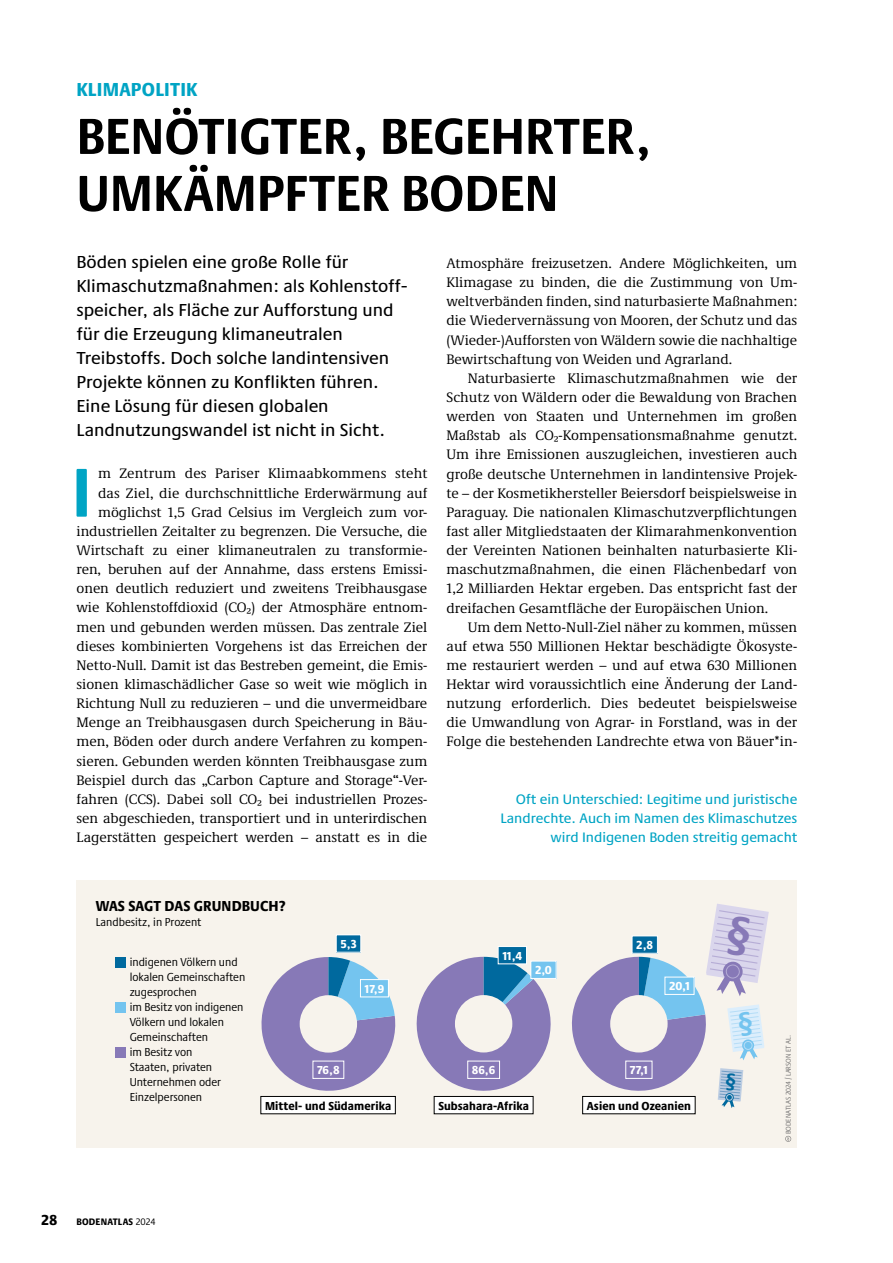
<style>
.page{position:relative;width:893px;height:1263px;background:#fff}
.page>*{position:absolute;margin:0;border:0;box-sizing:border-box;transform-origin:0 0}
.t1{font:700 condensed 71.55px "Praxis Next";color:#00a4c4}
.t2{font:700 condensed 52.5px/57px "Praxis Next";color:#000}
.t3{font:800 condensed 19.5px "Praxis Next";letter-spacing:.01em;color:#00a4c4}
.t4{font:500 18px/24px "Praxis Next";color:#000}
.t5{font:800 condensed 15px "Praxis Next";letter-spacing:.01em;color:#000}
.t6{font:14.25px/19.2px "Demos Next Pro";letter-spacing:-.005em;color:#000;text-align:justify}
.t7{font:500 14.25px/19.2px "Praxis Next";color:#00a4c4;text-align:right}
.t8{font:condensed 12px/15px "Praxis Next";color:#000}
.t9{font:800 condensed 12px "Praxis Next";letter-spacing:.01em;color:#000}
.t10{font:800 condensed 12px "Praxis Next";letter-spacing:.005em;color:#fff}
.t11{font:800 condensed 9.75px "Praxis Next";letter-spacing:.02em;color:#000}
.t12{font:condensed 7.2px "Praxis Next";color:#706f6f}
.s1{font-weight:400}
</style>
<div class="page">
<div style="left:77px;top:880px;width:720px;height:268px;background:#f7f3ec"></div>
<svg style="left:785px;top:1136px;width:6px;height:6px"></svg>
<div style="left:115px;top:957px;width:10px;height:10px;background:#00699e"></div>
<div style="left:115px;top:1002px;width:10px;height:10px;background:#74c4ef"></div>
<div style="left:115px;top:1047px;width:10px;height:10px;background:#8779b7"></div>
<div style="left:261px;top:1096px;width:134px;height:18px;background:#fff"></div>
<div style="left:260px;top:1096px;width:136px;height:18px;border:1px solid #000"></div>
<svg style="left:261px;top:957px;width:135px;height:134px"></svg>
<div style="left:434px;top:1096px;width:99px;height:18px;background:#fff"></div>
<svg style="left:416px;top:957px;width:141px;height:141px"></svg>
<div style="left:583px;top:1096px;width:112px;height:18px;background:#fff"></div>
<div style="left:300px;top:995px;width:57px;height:57px;background:#f7f3ec;border-radius:50%"></div>
<div style="left:455px;top:995px;width:57px;height:57px;background:#f7f3ec;border-radius:50%"></div>
<div style="left:313px;top:1061px;width:31px;height:17px;background:#8779b7"></div>
<div style="left:313px;top:1061px;width:31px;height:18px;border:1px solid #fff"></div>
<div style="left:336px;top:935px;width:25px;height:17px;background:#00699e"></div>
<div style="left:336px;top:934px;width:25px;height:18px;border:1px solid #fff"></div>
<div style="left:360px;top:979px;width:28px;height:18px;background:#74c4ef"></div>
<div style="left:360px;top:979px;width:29px;height:18px;border:1px solid #fff"></div>
<div style="left:468px;top:1061px;width:32px;height:17px;background:#8779b7"></div>
<div style="left:467px;top:1061px;width:33px;height:18px;border:1px solid #fff"></div>
<div style="left:498px;top:946px;width:28px;height:18px;background:#00699e"></div>
<div style="left:498px;top:946px;width:29px;height:18px;border:1px solid #fff"></div>
<div style="left:531px;top:961px;width:25px;height:17px;background:#74c4ef"></div>
<div style="left:530px;top:961px;width:26px;height:18px;border:1px solid #fff"></div>
<svg style="left:572px;top:904px;width:197px;height:204px"></svg>
<h3 class="t3" style="left:77px;top:73px;width:122px">KLIMAPOLITIK</h3>
<h2 class="t2" style="left:77px;top:105px;width:577px">BENÖTIGTER, BEGEHRTER,<br>UMKÄMPFTER BODEN</h2>
<p class="t4" style="left:77px;top:249px;width:333px">Böden spielen eine große Rolle für Klimaschutzmaßnahmen: als Kohlenstoff&shy;speicher, als Fläche zur Aufforstung und für die Erzeugung klimaneutralen Treibstoffs. Doch solche landintensiven Projekte können zu Konflikten führen.<br>Eine Lösung für diesen globalen Landnutzungswandel ist nicht in Sicht.</p>
<p class="t6" style="left:77px;top:463px;width:352px;text-align:right">m Zentrum des Pariser Klimaabkommens steht das Ziel, die durchschnittliche Erderwärmung auf möglichst 1,5 Grad Celsius im Vergleich zum vor&shy;industriellen Zeitalter zu begrenzen. Die Versuche, die Wirtschaft zu einer klimaneutralen zu transformie&shy;ren, beruhen auf der Annahme, dass erstens Emissi&shy;onen deutlich reduziert und zweitens Treibhausgase wie Kohlenstoffdioxid (CO₂) der Atmosphäre entnom&shy;men und gebunden werden müssen. Das zentrale Ziel dieses kombinierten Vorgehens ist das Erreichen der Netto-Null. Damit ist das Bestreben gemeint, die Emis&shy;sionen klimaschädlicher Gase so weit wie möglich in Richtung Null zu reduzieren – und die unvermeidbare Menge an Treibhausgasen durch Speicherung in Bäu&shy;men, Böden oder durch andere Verfahren zu kompen&shy;sieren. Gebunden werden könnten Treibhausgase zum Beispiel durch das „Carbon Capture and Storage“-Ver&shy;fahren (CCS). Dabei soll CO₂ bei industriellen Prozes&shy;sen abgeschieden, transportiert und in unterirdischen Lagerstätten gespeichert werden – anstatt es in die</p>
<h1 class="t1" style="left:72px;top:436px;width:21px">I</h1>
<p class="t6" style="left:446px;top:253px;width:352px">Atmosphäre freizusetzen. Andere Möglichkeiten, um Klimagase zu binden, die die Zustimmung von Um&shy;weltverbänden finden, sind naturbasierte Maßnahmen: die Wiedervernässung von Mooren, der Schutz und das (Wieder-)Aufforsten von Wäldern sowie die nachhaltige Bewirtschaftung von Weiden und Agrarland.</p>
<p class="t6" style="left:446px;top:368px;width:352px;text-indent:21px">Naturbasierte Klimaschutzmaßnahmen wie der Schutz von Wäldern oder die Bewaldung von Brachen werden von Staaten und Unternehmen im großen Maßstab als CO₂-Kompensationsmaßnahme genutzt.<br>Um ihre Emissionen auszugleichen, investieren auch große deutsche Unternehmen in landintensive Projek&shy;te – der Kosmetikhersteller Beiersdorf beispielsweise in Paraguay. Die nationalen Klimaschutzverpflichtungen fast aller Mitgliedstaaten der Klimarahmenkonvention der Vereinten Nationen beinhalten naturbasierte Kli&shy;maschutzmaßnahmen, die einen Flächenbedarf von 1,2 Milliarden Hektar ergeben. Das entspricht fast der dreifachen Gesamtfläche der Europäischen Union.</p>
<p class="t6" style="left:446px;top:617px;width:352px;text-indent:21px">Um dem Netto-Null-Ziel näher zu kommen, müssen auf etwa 550 Millionen Hektar beschädigte Ökosyste&shy;me restauriert werden – und auf etwa 630 Millionen Hektar wird voraussichtlich eine Änderung der Land&shy;nutzung erforderlich. Dies bedeutet beispielsweise die Umwandlung von Agrar- in Forstland, was in der Folge die bestehenden Landrechte etwa von Bäuer*in-</p>
<p class="t7" style="left:500px;top:789px;width:298px">Oft ein Unterschied: Legitime und juristische<br>Landrechte. Auch im Namen des Klimaschutzes wird Indigenen Boden streitig gemacht</p>
<p class="t5" style="left:96px;top:893px;width:192px">WAS SAGT DAS GRUNDBUCH?</p>
<p class="t8" style="left:96px;top:914px;width:107px">Landbesitz, in Prozent</p>
<p class="t8" style="left:130px;top:954px;width:117px">indigenen Völkern und lokalen Gemeinschaften zugesprochen<br>im Besitz von indigenen<br>Völkern und lokalen<br>Gemeinschaften<br>im Besitz von<br>Staaten, privaten<br>Unternehmen oder<br>Einzelpersonen</p>
<p class="t10" style="left:340px;top:934px;width:18px">5,3</p>
<p class="t10" style="left:365px;top:979px;width:21px">17,9</p>
<p class="t10" style="left:317px;top:1060px;width:24px">76,8</p>
<p class="t10" style="left:502px;top:946px;width:21px">11,4</p>
<p class="t10" style="left:535px;top:960px;width:18px">2,0</p>
<p class="t10" style="left:472px;top:1060px;width:25px">86,6</p>
<p class="t10" style="left:636px;top:935px;width:18px">2,8</p>
<p class="t10" style="left:669px;top:976px;width:22px">20,1</p>
<p class="t10" style="left:630px;top:1060px;width:19px">77,1</p>
<p class="t9" style="left:265px;top:1096px;width:128px">Mittel- und Südamerika</p>
<p class="t9" style="left:438px;top:1096px;width:92px">Subsahara-Afrika</p>
<p class="t9" style="left:587px;top:1096px;width:106px">Asien und Ozeanien</p>
<p class="t5" style="left:41px;top:1207px;width:18px">28</p>
<p class="t11" style="left:77px;top:1213px;width:81px">BODENATLAS <span class="s1">2024</span></p>
<p class="t12" style="left:783px;top:1134px;width:101px;rotate:-90deg">BODENATLAS 2024/ LARSON ET AL.</p>
</div>
